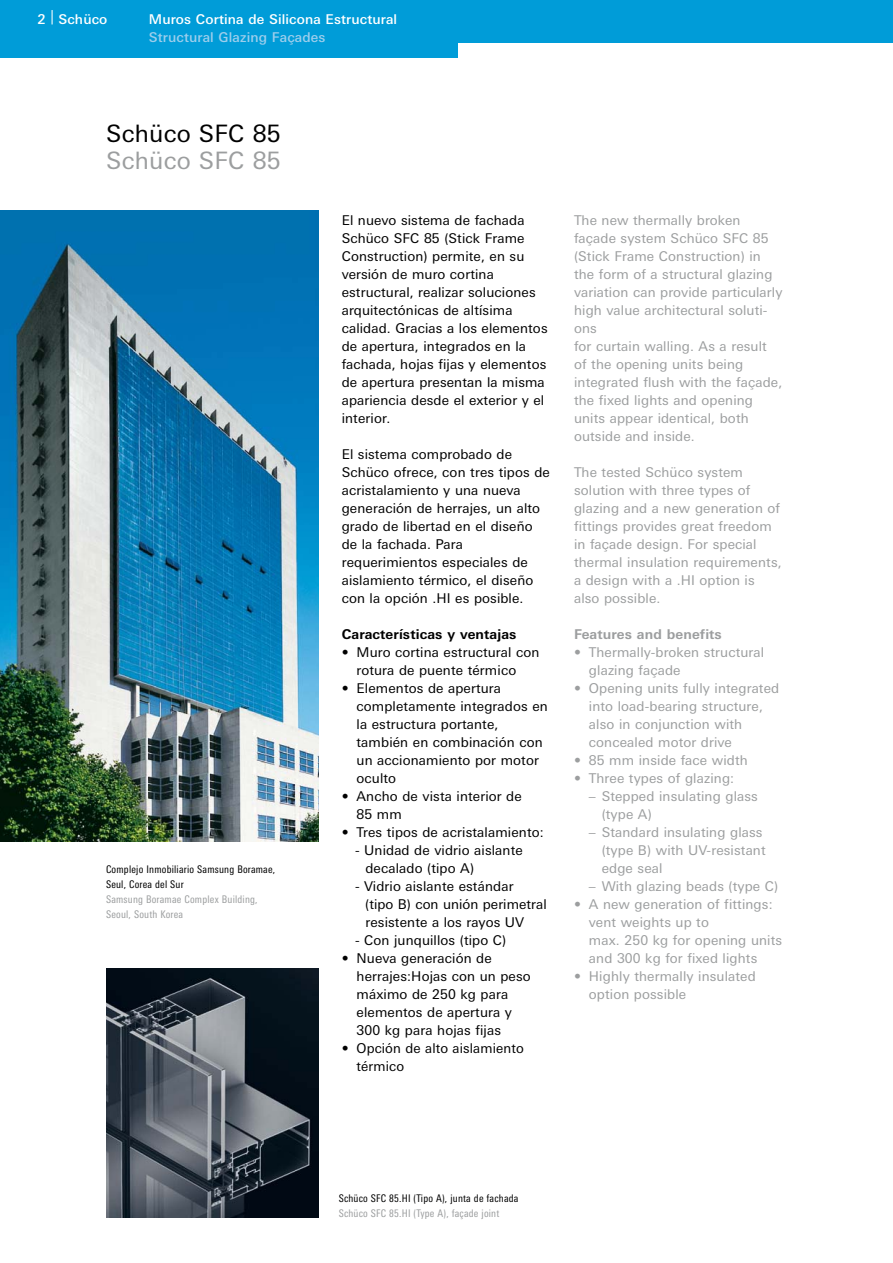
<style>
.page{position:relative;width:893px;height:1263px;background:#fff}
.page>*{position:absolute;margin:0;border:0;box-sizing:border-box;transform-origin:0 0}
.t1{font:24px "LT Univers Basic";letter-spacing:.01em;color:#000}
.t2{font:24px "LT Univers Basic";letter-spacing:.01em;color:#9c9e9f}
.t3{font:13.5px/18px "LT Univers Basic";letter-spacing:.01em;color:#000}
.t4{font:13.5px/18px "LT Univers Basic";letter-spacing:.01em;color:#9c9e9f}
.t5{font:500 13.5px "LT Univers Basic";letter-spacing:.01em;color:#fff}
.t6{font:500 13.5px "LT Univers Basic";letter-spacing:.01em;color:#9dceec}
.t7{font:700 13.5px "LT Univers Basic";letter-spacing:.01em;color:#000}
.t8{font:700 13.5px "LT Univers Basic";letter-spacing:.01em;color:#9c9e9f}
.t9{font:condensed 10.5px/15px "LT Univers";letter-spacing:.02em;color:#000}
.t10{font:condensed 10.5px/15px "LT Univers";letter-spacing:.02em;color:#9c9e9f}
</style>
<div class="page">
<div style="left:0;top:0;width:893px;height:42px;background:#009cd8"></div>
<div style="left:0;top:0;width:457px;height:57px;background:#009cd8"></div>
<svg style="left:52px;top:10px;width:1px;height:14px"></svg>
<img style="left:0;top:210px;width:319px;height:632px">
<img style="left:106px;top:969px;width:213px;height:249px">
<p class="t5" style="left:37px;top:11px;width:71px">2 Schüco</p>
<p class="t5" style="left:149px;top:11px;width:250px">Muros Cortina de Silicona Estructural</p>
<p class="t6" style="left:149px;top:29px;width:178px">Structural Glazing Façades</p>
<h1 class="t1" style="left:106px;top:120px;width:176px">Schüco SFC 85</h1>
<h1 class="t2" style="left:106px;top:147px;width:176px">Schüco SFC 85</h1>
<p class="t9" style="left:106px;top:862px;width:171px">Complejo Inmobiliario Samsung Boramae,<br>Seul, Corea del Sur</p>
<p class="t10" style="left:106px;top:892px;width:153px">Samsung Boramae Complex Building,<br>Seoul, South Korea</p>
<p class="t3" style="left:342px;top:211px;width:207px">El nuevo sistema de fachada<br>Schüco SFC 85 (Stick Frame<br>Construction) permite, en su versión de muro cortina estructural, realizar soluciones arquitectónicas de altísima calidad. Gracias a los elementos de apertura, integrados en la fachada, hojas fijas y elementos de apertura presentan la misma apariencia desde el exterior y el interior.</p>
<p class="t3" style="left:342px;top:445px;width:210px">El sistema comprobado de<br>Schüco ofrece, con tres tipos de acristalamiento y una nueva generación de herrajes, un alto grado de libertad en el diseño de la fachada. Para requerimientos especiales de aislamiento térmico, el diseño con la opción .HI es posible.</p>
<p class="t7" style="left:342px;top:626px;width:176px">Características y ventajas</p>
<p class="t3" style="left:357px;top:643px;width:184px;text-indent:-15px">• Muro cortina estructural con rotura de puente térmico</p>
<p class="t3" style="left:357px;top:679px;width:193px;text-indent:-15px">• Elementos de apertura completamente integrados en la estructura portante, también en combinación con un accionamiento por motor oculto</p>
<p class="t3" style="left:357px;top:787px;width:167px;text-indent:-15px">• Ancho de vista interior de<br>85 mm</p>
<p class="t3" style="left:342px;top:823px;width:204px">• Tres tipos de acristalamiento:</p>
<p class="t3" style="left:365px;top:841px;width:159px;text-indent:-10px">- Unidad de vidrio aislante decalado (tipo A)</p>
<p class="t3" style="left:365px;top:877px;width:183px;text-indent:-10px">- Vidrio aislante estándar<br>(tipo B) con unión perimetral resistente a los rayos UV</p>
<p class="t3" style="left:355px;top:931px;width:153px">- Con junquillos (tipo C)</p>
<p class="t3" style="left:357px;top:949px;width:176px;text-indent:-15px">• Nueva generación de herrajes:Hojas con un peso máximo de 250 kg para elementos de apertura y<br>300 kg para hojas fijas</p>
<p class="t3" style="left:357px;top:1039px;width:169px;text-indent:-15px">• Opción de alto aislamiento térmico</p>
<p class="t4" style="left:574px;top:211px;width:210px">The new thermally broken façade system Schüco SFC 85 (Stick Frame Construction) in the form of a structural glazing variation can provide particularly high value architectural soluti&shy;ons<br>for curtain walling. As a result of the opening units being integrated flush with the façade, the fixed lights and opening units appear identical, both outside and inside.</p>
<p class="t4" style="left:574px;top:463px;width:209px">The tested Schüco system solution with three types of glazing and a new generation of fittings provides great freedom in façade design. For special thermal insulation requirements, a design with a .HI option is also possible.</p>
<p class="t8" style="left:574px;top:626px;width:149px">Features and benefits</p>
<p class="t4" style="left:589px;top:643px;width:177px;text-indent:-15px">• Thermally-broken structural glazing façade</p>
<p class="t4" style="left:589px;top:679px;width:192px;text-indent:-15px">• Opening units fully integrated into load-bearing structure, also in conjunction with concealed motor drive</p>
<p class="t4" style="left:574px;top:751px;width:175px">• 85 mm inside face width</p>
<p class="t4" style="left:574px;top:769px;width:162px">• Three types of glazing:</p>
<p class="t4" style="left:602px;top:787px;width:158px;text-indent:-13px">– Stepped insulating glass (type A)</p>
<p class="t4" style="left:602px;top:823px;width:166px;text-indent:-13px">– Standard insulating glass (type B) with UV-resistant edge seal</p>
<p class="t4" style="left:589px;top:877px;width:191px">– With glazing beads (type C)</p>
<p class="t4" style="left:589px;top:895px;width:195px;text-indent:-15px">• A new generation of fittings: vent weights up to<br>max. 250 kg for opening units and 300 kg for fixed lights</p>
<p class="t4" style="left:589px;top:967px;width:168px;text-indent:-15px">• Highly thermally insulated option possible</p>
<p class="t9" style="left:339px;top:1191px;width:181px">Schüco SFC 85.HI (Tipo A), junta de fachada</p>
<p class="t10" style="left:339px;top:1206px;width:162px">Schüco SFC 85.HI (Type A), façade joint</p>
</div>
